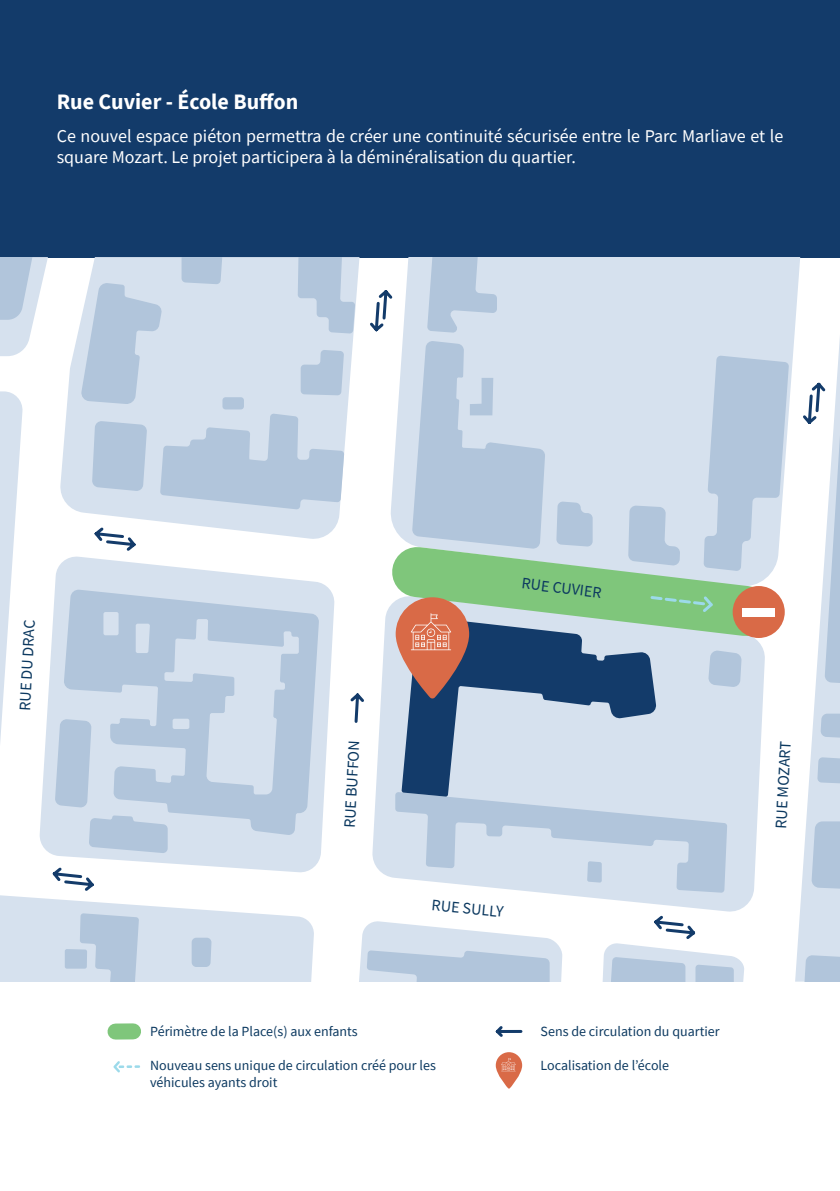
<style>
.page{position:relative;width:840px;height:1191px;background:#fff}
.page>*{position:absolute;margin:0;border:0;box-sizing:border-box;transform-origin:0 0}
.t1{font:700 22px "Source Sans Pro";color:#fff}
.t2{font:18px/21.6px "Source Sans Pro";color:#fff}
.t3{font:16px "Source Sans Pro";color:#0c3960}
.t4{font:14px/16.8px "Source Sans Pro";color:#0c3960}
</style>
<div class="page">
<div style="left:0;top:0;width:839px;height:257px;background:#133b6a"></div>
<svg style="left:495px;top:1026px;width:28px;height:11px"></svg>
<div style="left:115px;top:1023px;width:18px;height:16px;background:#7fc67b"></div>
<svg style="left:113px;top:1061px;width:27px;height:11px"></svg>
<svg style="left:59px;top:257px;width:300px;height:283px;fill:#d6e1ee"></svg>
<div style="left:389px;top:257px;width:405px;height:259px;background:#d6e1ee"></div>
<svg style="left:0;top:391px;width:23px;height:351px"></svg>
<svg style="left:39px;top:556px;width:296px;height:317px;fill:#d6e1ee"></svg>
<svg style="left:372px;top:666px;width:393px;height:246px;fill:#d6e1ee"></svg>
<svg style="left:64px;top:589px;width:255px;height:246px;background:#c2d1e3"></svg>
<svg style="left:89px;top:815px;width:79px;height:38px;background:#b9cbdf"></svg>
<svg style="left:55px;top:719px;width:36px;height:88px;background:#b6c8dd"></svg>
<svg style="left:401px;top:666px;width:255px;height:126px;background:#8fa5be"></svg>
<svg style="left:707px;top:666px;width:34px;height:21px"></svg>
<svg style="left:395px;top:792px;width:331px;height:100px;background:#c8d7e7"></svg>
<svg style="left:382px;top:516px;width:403px;height:150px;background:#9dc2b0"></svg>
<div style="left:732px;top:586px;width:52px;height:52px;background:#d96a47;border-radius:50%"></div>
<div style="left:741px;top:608px;width:33px;height:8px;background:#fff"></div>
<svg style="left:648px;top:593px;width:67px;height:22px"></svg>
<svg style="left:0;top:895px;width:314px;height:86px;background:#d6e1ed"></svg>
<div style="left:65px;top:949px;width:22px;height:19px;background:#b1c5db;border-radius:2px"></div>
<svg style="left:359px;top:921px;width:203px;height:60px"></svg>
<svg style="left:602px;top:943px;width:142px;height:38px"></svg>
<svg style="left:703px;top:355px;width:85px;height:216px;background:#becfe1"></svg>
<svg style="left:628px;top:505px;width:51px;height:61px;background:#bacce0"></svg>
<svg style="left:556px;top:501px;width:36px;height:45px;background:#b6c9dd"></svg>
<svg style="left:412px;top:341px;width:133px;height:208px;background:#bfcfe2"></svg>
<svg style="left:427px;top:257px;width:69px;height:76px;background:#becee1"></svg>
<svg style="left:794px;top:257px;width:45px;height:724px"></svg>
<svg style="left:81px;top:283px;width:81px;height:121px;background:#bfd0e2"></svg>
<svg style="left:92px;top:421px;width:55px;height:70px;background:#b5c8dd"></svg>
<svg style="left:181px;top:257px;width:41px;height:27px"></svg>
<svg style="left:297px;top:257px;width:58px;height:76px;background:#becfe1"></svg>
<svg style="left:300px;top:350px;width:44px;height:45px;background:#b8cade"></svg>
<svg style="left:160px;top:413px;width:184px;height:96px;background:#becfe1"></svg>
<div style="left:222px;top:397px;width:22px;height:12px;background:#b1c5db;border-radius:3px"></div>
<svg style="left:0;top:257px;width:48px;height:99px"></svg>
<svg style="left:395px;top:597px;width:74px;height:102px;background:#be7f70"></svg>
<svg style="left:495px;top:1052px;width:27px;height:36px"></svg>
<p class="t1" style="left:57px;top:86px;width:243px">Rue Cuvier - École Buffon</p>
<p class="t2" style="left:57px;top:125px;width:727px">Ce nouvel espace piéton permettra de créer une continuité sécurisée entre le Parc Marliave et le square Mozart. Le projet participera à la déminéralisation du quartier.</p>
<p class="t3" style="left:15px;top:710px;width:92px;rotate:-87deg">RUE DU DRAC</p>
<p class="t3" style="left:522px;top:573px;width:82px;rotate:7deg">RUE CUVIER</p>
<p class="t3" style="left:339px;top:827px;width:89px;rotate:-87deg">RUE BUFFON</p>
<p class="t3" style="left:770px;top:828px;width:89px;rotate:-87deg">RUE MOZART</p>
<p class="t3" style="left:432px;top:894px;width:73px;rotate:6deg">RUE SULLY</p>
<p class="t4" style="left:150px;top:1023px;width:209px">Périmètre de la Place(s) aux enfants</p>
<p class="t4" style="left:150px;top:1056px;width:287px">Nouveau sens unique de circulation créé pour les véhicules ayants droit</p>
<p class="t4" style="left:540px;top:1023px;width:180px">Sens de circulation du quartier</p>
<p class="t4" style="left:540px;top:1056px;width:130px">Localisation de l’école</p>
</div>
